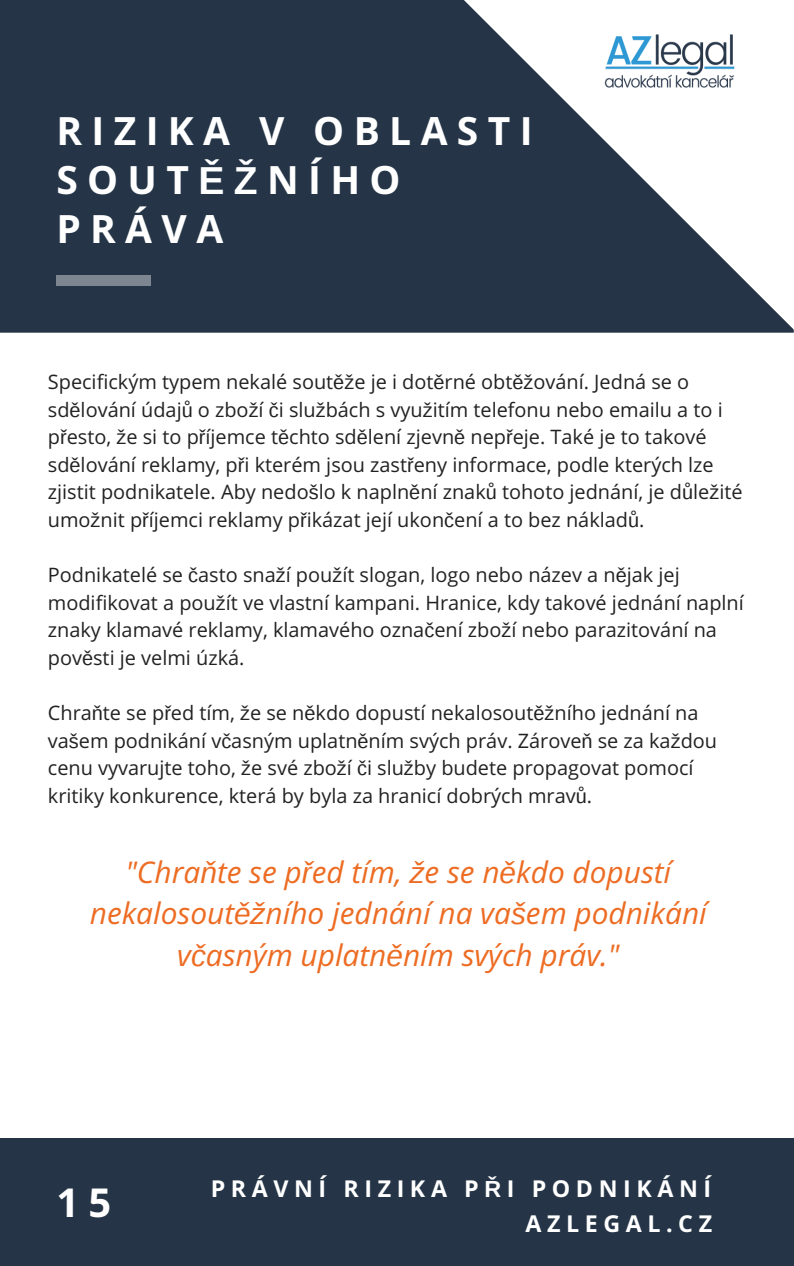
<style>
.page{position:relative;width:794px;height:1266px;background:#fff}
.page>*{position:absolute;margin:0;border:0;box-sizing:border-box;transform-origin:0 0}
.t1{font:700 39.83px "Open Sans";color:#fff}
.t2{font:700 39px/49px "Open Sans";letter-spacing:.24em;color:#fff}
.t3{font:italic 29.85px/41.6px "Open Sans";color:#ed6c23;text-align:center}
.t4{font:700 23.25px/34.3px "Open Sans";letter-spacing:.24em;color:#fff;text-align:right}
.t5{font:19.88px/27.6px "Open Sans";color:#222}
.s1{font-family:"Liberation Sans"}
</style>
<div class="page">
<div style="left:0;top:0;width:793px;height:333px;background:#253547"></div>
<div style="left:0;top:1138px;width:793px;height:128px;background:#253547"></div>
<svg style="left:464px;top:0;width:329px;height:329px"></svg>
<img style="left:600px;top:29px;width:139px;height:62px">
<div style="left:56px;top:275px;width:94px;height:10px;background:#7c8590"></div>
<h2 class="t2" style="left:56px;top:105px;width:477px">RIZIKA V OBLASTI<br>SOUT<span class="s1">ĚŽ</span>NÍHO<br>PRÁVA</h2>
<p class="t5" style="left:48px;top:367px;width:695px">Specifickým typem nekalé sout<span class="s1">ěž</span>e je i dot<span class="s1">ě</span>rné obt<span class="s1">ěž</span>ování. Jedná se o sd<span class="s1">ě</span>lování údaj<span class="s1">ů</span> o zbo<span class="s1">ž</span>í <span class="s1">č</span>i slu<span class="s1">ž</span>bách s vyu<span class="s1">ž</span>itím telefonu nebo emailu a to i p<span class="s1">ř</span>esto, <span class="s1">ž</span>e si to p<span class="s1">ř</span>íjemce t<span class="s1">ě</span>chto sd<span class="s1">ě</span>lení zjevn<span class="s1">ě</span> nep<span class="s1">ř</span>eje. Také je to takové sd<span class="s1">ě</span>lování reklamy, p<span class="s1">ř</span>i kterém jsou zast<span class="s1">ř</span>eny informace, podle kterých lze zjistit podnikatele. Aby nedo<span class="s1">š</span>lo k napln<span class="s1">ě</span>ní znak<span class="s1">ů</span> tohoto jednání, je d<span class="s1">ů</span>le<span class="s1">ž</span>ité umo<span class="s1">ž</span>nit p<span class="s1">ř</span>íjemci reklamy p<span class="s1">ř</span>ikázat její ukon<span class="s1">č</span>ení a to bez náklad<span class="s1">ů</span>.</p>
<p class="t5" style="left:48px;top:560px;width:697px">Podnikatelé se <span class="s1">č</span>asto sna<span class="s1">ž</span>í pou<span class="s1">ž</span>ít slogan, logo nebo název a n<span class="s1">ě</span>jak jej modifikovat a pou<span class="s1">ž</span>ít ve vlastní kampani. Hranice, kdy takové jednání naplní znaky klamavé reklamy, klamavého ozna<span class="s1">č</span>ení zbo<span class="s1">ž</span>í nebo parazitování na pov<span class="s1">ě</span>sti je velmi úzká.</p>
<p class="t5" style="left:48px;top:698px;width:670px">Chra<span class="s1">ň</span>te se p<span class="s1">ř</span>ed tím, <span class="s1">ž</span>e se n<span class="s1">ě</span>kdo dopustí nekalosout<span class="s1">ěž</span>ního jednání na va<span class="s1">š</span>em podnikání v<span class="s1">č</span>asným uplatn<span class="s1">ě</span>ním svých práv. Zárove<span class="s1">ň</span> se za ka<span class="s1">ž</span>dou cenu vyvarujte toho, <span class="s1">ž</span>e své zbo<span class="s1">ž</span>í <span class="s1">č</span>i slu<span class="s1">ž</span>by budete propagovat pomocí kritiky konkurence, která by byla za hranicí dobrých mrav<span class="s1">ů</span>.</p>
<h3 class="t3" style="left:90px;top:850px;width:618px">"Chra<span class="s1">ň</span>te se p<span class="s1">ř</span>ed tím, <span class="s1">ž</span>e se n<span class="s1">ě</span>kdo dopustí nekalosout<span class="s1">ěž</span>ního jednání na va<span class="s1">š</span>em podnikání v<span class="s1">č</span>asným uplatn<span class="s1">ě</span>ním svých práv."</h3>
<h1 class="t1" style="left:56px;top:1174px;width:56px">15</h1>
<p class="t4" style="left:210px;top:1171px;width:502px">PRÁVNÍ RIZIKA P<span class="s1">Ř</span>I PODNIKÁNÍ<br>AZLEGAL.CZ</p>
</div>
